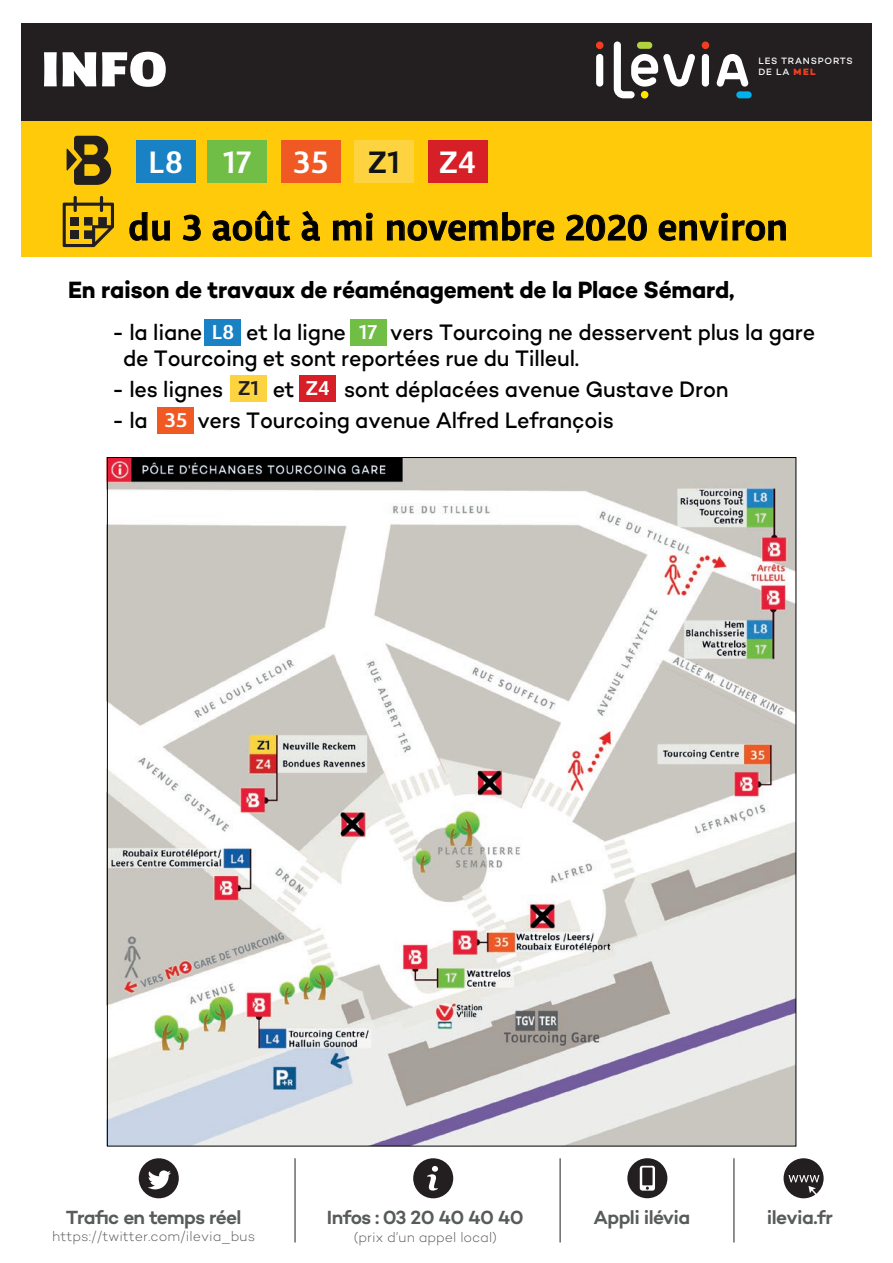
<style>
.page{position:relative;width:893px;height:1263px;background:#fff}
.page>*{position:absolute;margin:0;border:0;box-sizing:border-box;transform-origin:0 0}
.t1{font:800 52.5px "Arrival";color:#fff;scale:1.1 1}
.t2{font:500 37.8px "Arrival";letter-spacing:-.025em;color:#000001}
.t3{font:500 33px "Arrival";letter-spacing:-.03em;color:#fff}
.t4{font:500 33px "Arrival";color:#111416}
.t5{font:700 24px "Campton";letter-spacing:-.01em;color:#000001;scale:.95 1}
.t6{font:500 22.8px/25.7px "Campton";letter-spacing:-.01em;color:#000001;scale:.95 1}
.t7{font:500 21.3px "Arrival";color:#fff}
.t8{font:500 21.3px "Arrival";color:#231f20}
.t9{font:600 19.5px "Campton";letter-spacing:-.03em;color:#585b5b}
.t10{font:300 14.1px "Campton";color:#585b5b}
.t11{font:500 9.3px/10.9px "Campton";letter-spacing:.09em;color:#fff}
.s1{font-weight:800;color:#ef3e22}
.s2{font-family:"Arrival";font-size:21.3px;color:#fff}
</style>
<div class="page">
<div style="left:21px;top:119px;width:851px;height:138px;background:#feca0a"></div>
<div style="left:21px;top:23px;width:851px;height:98px;background:#231f20"></div>
<div style="left:596px;top:42px;width:7px;height:7px;background:#ef3e22;border-radius:50%"></div>
<div style="left:702px;top:42px;width:7px;height:7px;background:#ef3e22;border-radius:50%"></div>
<div style="left:702px;top:54px;width:7px;height:33px;background:#fff;border-radius:4px"></div>
<div style="left:596px;top:54px;width:7px;height:33px;background:#fff;border-radius:4px"></div>
<div style="left:736px;top:91px;width:16px;height:7px;background:#00b2eb;border-radius:3px"></div>
<svg style="left:716px;top:54px;width:33px;height:33px"></svg>
<svg style="left:614px;top:42px;width:81px;height:57px"></svg>
<svg style="left:413px;top:1158px;width:40px;height:40px"></svg>
<svg style="left:139px;top:1158px;width:40px;height:40px"></svg>
<svg style="left:784px;top:1158px;width:40px;height:40px"></svg>
<hr style="left:734px;top:1158px;width:1px;height:84px;background:#231f20">
<hr style="left:560px;top:1158px;width:1px;height:84px;background:#231f20">
<hr style="left:295px;top:1158px;width:1px;height:84px;background:#231f20">
<svg style="left:627px;top:1158px;width:40px;height:40px"></svg>
<svg style="left:63px;top:196px;width:51px;height:51px"></svg>
<svg style="left:129px;top:211px;width:41px;height:30px"></svg>
<svg style="left:182px;top:214px;width:19px;height:27px"></svg>
<svg style="left:212px;top:210px;width:79px;height:31px"></svg>
<svg style="left:301px;top:211px;width:20px;height:30px"></svg>
<svg style="left:333px;top:212px;width:40px;height:29px"></svg>
<svg style="left:387px;top:211px;width:168px;height:30px"></svg>
<svg style="left:566px;top:214px;width:81px;height:27px"></svg>
<svg style="left:658px;top:212px;width:128px;height:29px"></svg>
<svg style="left:67px;top:136px;width:44px;height:49px"></svg>
<div style="left:205px;top:319px;width:36px;height:27px;background:#1982c5"></div>
<div style="left:350px;top:319px;width:37px;height:26px;background:#70be45"></div>
<div style="left:230px;top:375px;width:37px;height:27px;background:#fdd440"></div>
<div style="left:299px;top:375px;width:37px;height:27px;background:#d61f26"></div>
<div style="left:136px;top:141px;width:59px;height:42px;background:#1982c5"></div>
<div style="left:207px;top:141px;width:60px;height:42px;background:#70be45"></div>
<div style="left:281px;top:141px;width:59px;height:42px;background:#f05924"></div>
<div style="left:428px;top:141px;width:59px;height:42px;background:#d61f26"></div>
<div style="left:157px;top:407px;width:37px;height:26px;background:#f05924"></div>
<div style="left:354px;top:141px;width:59px;height:42px;background:#fdd440"></div>
<img style="left:109px;top:459px;width:685px;height:685px">
<h1 class="t1" style="left:41px;top:38px;width:116px">INFO</h1>
<h3 class="t3" style="left:148px;top:142px;width:183px">L8 17 35</h3>
<h3 class="t3" style="left:439px;top:142px;width:40px">Z4</h3>
<h3 class="t4" style="left:367px;top:142px;width:34px">Z1</h3>
<p class="t11" style="left:758px;top:55px;width:96px">LES TRANSPORTS<br>DE LA <span class="s1">MEL</span></p>
<p class="t11" style="left:758px;top:56px;width:96px">LES TRANSPORTS<br>DE LA <span class="s1">MEL</span></p>
<h2 class="t2" style="left:128px;top:205px;width:662px">du 3 août à mi novembre 2020 environ</h2>
<p class="t5" style="left:68px;top:275px;width:703px">En raison de travaux de réaménagement de la Place Sémard,</p>
<p class="t6" style="left:112px;top:319px;width:130px">- la liane <span class="s2">L8</span></p>
<p class="t7" style="left:359px;top:319px;width:21px">17</p>
<p class="t6" style="left:123px;top:319px;width:730px;text-indent:267px">vers Tourcoing ne desservent plus la gare de Tourcoing et sont reportées rue du Tilleul.</p>
<p class="t6" style="left:246px;top:319px;width:107px">et la ligne</p>
<p class="t6" style="left:112px;top:376px;width:118px">- les lignes</p>
<p class="t6" style="left:273px;top:376px;width:24px">et</p>
<p class="t6" style="left:344px;top:376px;width:406px">sont déplacées avenue Gustave Dron</p>
<p class="t6" style="left:112px;top:407px;width:39px">- la</p>
<p class="t6" style="left:164px;top:407px;width:475px"><span class="s2">35</span> vers Tourcoing avenue Alfred Lefrançois</p>
<p class="t8" style="left:238px;top:376px;width:23px">Z1</p>
<p class="t7" style="left:305px;top:376px;width:26px">Z4</p>
<p class="t9" style="left:66px;top:1205px;width:177px">Trafic en temps réel</p>
<p class="t9" style="left:593px;top:1205px;width:98px">Appli ilévia</p>
<p class="t9" style="left:767px;top:1205px;width:68px">ilevia.fr</p>
<p class="t10" style="left:52px;top:1227px;width:205px">https://twitter.com/ilevia_bus</p>
<p class="t9" style="left:327px;top:1205px;width:198px">Infos : 03 20 40 40 40</p>
<p class="t10" style="left:354px;top:1228px;width:145px">(prix d’un appel local)</p>
</div>
